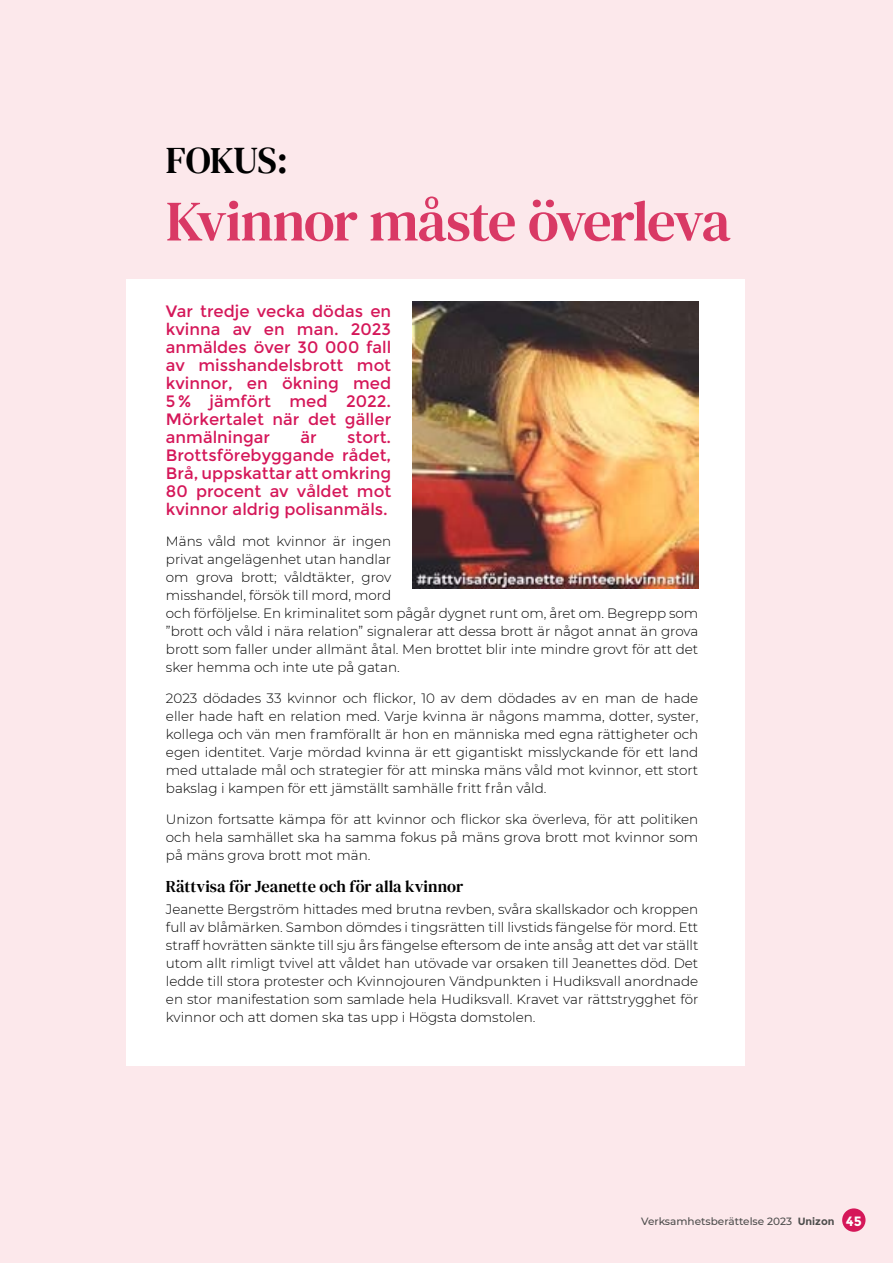
<style>
.page{position:relative;width:893px;height:1263px;background:#fce8eb}
.page>*{position:absolute;margin:0;border:0;box-sizing:border-box;transform-origin:0 0}
.t1{font:57px "DM Serif Text";letter-spacing:-.03em;color:#d93965}
.t2{font:37.5px "DM Serif Text";letter-spacing:-.02em;color:#000}
.t3{font:16.5px/18px "Montserrat";color:#d51759;text-align:justify}
.t4{font:16.5px "DM Serif Text";color:#000}
.t5{font:300 13.5px/18px "Montserrat";color:#000;text-align:justify}
.t6{font:500 10.5px "Montserrat";color:#4d4d4c}
.s1{font-weight:700}
.s2{font-weight:700;font-size:13.5px;color:#fff}
</style>
<div class="page">
<div style="left:126px;top:280px;width:619px;height:786px;background:#fff"></div>
<img style="left:412px;top:301px;width:286px;height:287px">
<div style="left:842px;top:1208px;width:23px;height:24px;background:#d51759;border-radius:50%"></div>
<h2 class="t2" style="left:166px;top:139px;width:124px">FOKUS:</h2>
<h1 class="t1" style="left:166px;top:188px;width:566px">Kvinnor måste överleva</h1>
<p class="t3" style="left:166px;top:303px;width:227px">Var tredje vecka dödas en kvinna av en man. 2023 anmäldes över 30 000 fall av misshandelsbrott mot kvinnor, en ökning med 5 % jämfört med 2022.<br>Mörkertalet när det gäller anmälningar</p>
<p class="t3" style="left:301px;top:429px;width:18px">är</p>
<p class="t3" style="left:166px;top:429px;width:227px;text-indent:181px">stort.<br>Brottsförebyggande rådet, Brå, uppskattar att omkring 80 procent av våldet mot kvinnor aldrig polisanmäls.</p>
<p class="t5" style="left:166px;top:532px;width:534px;text-align:left">Mäns våld mot kvinnor är ingen<br>privat angelägenhet utan handlar<br>om grova brott; våldtäkter, grov<br>misshandel, försök till mord, mord<br>och förföljelse. En kriminalitet som pågår dygnet runt om, året om. Begrepp som ”brott och våld i nära relation” signalerar att dessa brott är något annat än grova brott som faller under allmänt åtal. Men brottet blir inte mindre grovt för att det sker hemma och inte ute på gatan.</p>
<p class="t5" style="left:166px;top:689px;width:534px">2023 dödades 33 kvinnor och flickor, 10 av dem dödades av en man de hade eller hade haft en relation med. Varje kvinna är någons mamma, dotter, syster, kollega och vän men framförallt är hon en människa med egna rättigheter och egen identitet. Varje mördad kvinna är ett gigantiskt misslyckande för ett land med uttalade mål och strategier för att minska mäns våld mot kvinnor, ett stort bakslag i kampen för ett jämställt samhälle fritt från våld.</p>
<p class="t5" style="left:166px;top:809px;width:534px">Unizon fortsatte kämpa för att kvinnor och flickor ska överleva, för att politiken och hela samhället ska ha samma fokus på mäns grova brott mot kvinnor som på mäns grova brott mot män.</p>
<p class="t4" style="left:166px;top:877px;width:299px">Rättvisa för Jeanette och för alla kvinnor</p>
<p class="t5" style="left:166px;top:900px;width:534px">Jeanette Bergström hittades med brutna revben, svåra skallskador och kroppen full av blåmärken. Sambon dömdes i tingsrätten till livstids fängelse för mord. Ett straff hovrätten sänkte till sju års fängelse eftersom de inte ansåg att det var ställt utom allt rimligt tvivel att våldet han utövade var orsaken till Jeanettes död. Det ledde till stora protester och Kvinnojouren Vändpunkten i Hudiksvall anordnade en stor manifestation som samlade hela Hudiksvall. Kravet var rättstrygghet för kvinnor och att domen ska tas upp i Högsta domstolen.</p>
<p class="t6" style="left:641px;top:1214px;width:222px">Verksamhetsberättelse 2023 <span class="s1">Unizon</span> <span class="s2">45</span></p>
</div>
